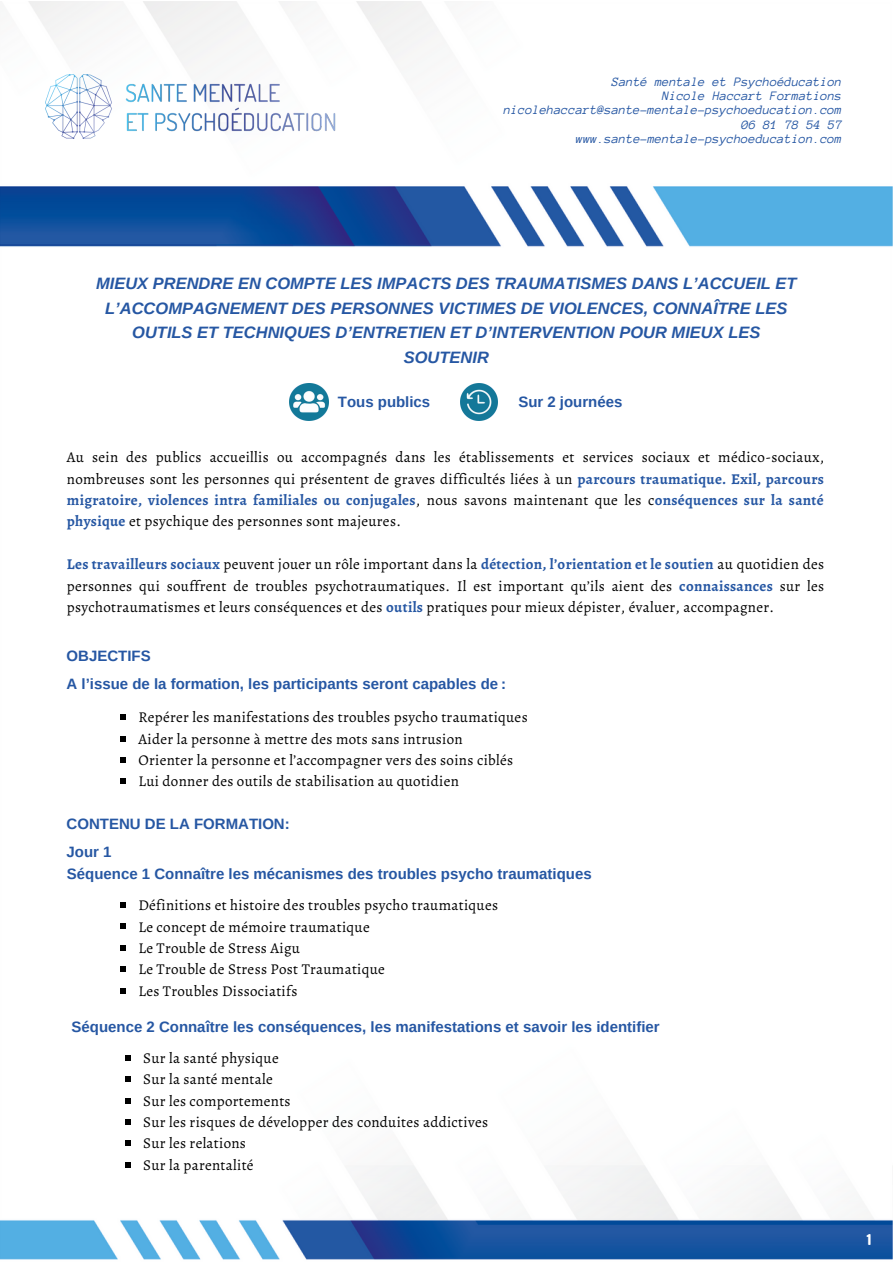
<style>
.page{position:relative;width:893px;height:1264px;background:#fff}
.page>*{position:absolute;margin:0;border:0;box-sizing:border-box;transform-origin:0 0}
.t1{font:italic 700 16.5px/24.8px "Arimo";color:#2657a3;text-align:center}
.t2{font:15px/21.3px "Alegreya";letter-spacing:.02em;color:#000}
.t3{font:700 15px/22.5px "Arimo";color:#2657a3}
.t4{font:800 15px "Dosis";color:#fff}
.t5{font:italic 13.2px/14.2px "Anonymous Pro";color:#2657a3;text-align:right}
.s1{font-weight:700;color:#2657a3}
</style>
<div class="page">
<img style="left:0;top:1px;width:892px;height:1259px">
<img style="left:45px;top:74px;width:291px;height:64px">
<img style="left:290px;top:383px;width:38px;height:37px">
<img style="left:460px;top:383px;width:37px;height:37px">
<svg style="left:120px;top:714px;width:6px;height:6px"></svg>
<svg style="left:120px;top:735px;width:6px;height:6px"></svg>
<svg style="left:120px;top:757px;width:6px;height:5px"></svg>
<svg style="left:120px;top:778px;width:6px;height:6px"></svg>
<svg style="left:120px;top:902px;width:6px;height:5px"></svg>
<svg style="left:120px;top:923px;width:6px;height:6px"></svg>
<svg style="left:120px;top:945px;width:6px;height:5px"></svg>
<svg style="left:120px;top:966px;width:6px;height:6px"></svg>
<svg style="left:120px;top:987px;width:6px;height:6px"></svg>
<svg style="left:125px;top:1055px;width:6px;height:5px"></svg>
<svg style="left:125px;top:1076px;width:6px;height:6px"></svg>
<svg style="left:125px;top:1097px;width:6px;height:6px"></svg>
<svg style="left:125px;top:1119px;width:6px;height:5px"></svg>
<svg style="left:125px;top:1140px;width:6px;height:6px"></svg>
<svg style="left:125px;top:1161px;width:6px;height:6px"></svg>
<p class="t5" style="left:503px;top:74px;width:340px">Santé mentale et Psychoéducation<br>Nicole Haccart Formations nicolehaccart@sante-mentale-psychoeducation.com 06 81 78 54 57 www.sante-mentale-psychoeducation.com</p>
<p class="t1" style="left:96px;top:271px;width:702px">MIEUX PRENDRE EN COMPTE LES IMPACTS DES TRAUMATISMES DANS L’ACCUEIL ET L’ACCOMPAGNEMENT DES PERSONNES VICTIMES DE VIOLENCES, CONNAÎTRE LES OUTILS ET TECHNIQUES D’ENTRETIEN ET D’INTERVENTION POUR MIEUX LES SOUTENIR</p>
<p class="t3" style="left:338px;top:390px;width:94px">Tous publics</p>
<p class="t3" style="left:518px;top:390px;width:106px">Sur 2 journées</p>
<p class="t2" style="left:67px;top:446px;width:758px;text-align:justify">Au sein des publics accueillis ou accompagnés dans les établissements et services sociaux et médico-sociaux, nombreuses sont les personnes qui présentent de graves difficultés liées à un <span class="s1">parcours traumatique. Exil, parcours migratoire, violences intra familiales ou conjugales</span>, nous savons maintenant que les c<span class="s1">onséquences sur la santé physique</span> et psychique des personnes sont majeures.</p>
<p class="t2" style="left:67px;top:553px;width:758px;text-align:justify"><span class="s1">Les travailleurs sociaux</span> peuvent jouer un rôle important dans la <span class="s1">détection, l’orientation et le soutien</span> au quotidien des personnes qui souffrent de troubles psychotraumatiques. Il est important qu’ils aient des <span class="s1">connaissances</span> sur les psychotraumatismes et leurs conséquences et des <span class="s1">outils</span> pratiques pour mieux dépister, évaluer, accompagner.</p>
<p class="t3" style="left:67px;top:644px;width:86px">OBJECTIFS</p>
<p class="t3" style="left:67px;top:672px;width:441px">A l’issue de la formation, les participants seront capables de :</p>
<p class="t2" style="left:138px;top:706px;width:391px">Repérer les manifestations des troubles psycho traumatiques Aider la personne à mettre des mots sans intrusion<br>Orienter la personne et l’accompagner vers des soins ciblés Lui donner des outils de stabilisation au quotidien</p>
<p class="t3" style="left:67px;top:812px;width:225px">CONTENU DE LA FORMATION:</p>
<p class="t3" style="left:67px;top:840px;width:526px">Jour 1<br>Séquence 1 Connaître les mécanismes des troubles psycho traumatiques</p>
<p class="t2" style="left:138px;top:894px;width:361px">Définitions et histoire des troubles psycho traumatiques Le concept de mémoire traumatique<br>Le Trouble de Stress Aigu<br>Le Trouble de Stress Post Traumatique<br>Les Troubles Dissociatifs</p>
<p class="t3" style="left:72px;top:1015px;width:589px">Séquence 2 Connaître les conséquences, les manifestations et savoir les identifier</p>
<p class="t2" style="left:143px;top:1047px;width:346px">Sur la santé physique<br>Sur la santé mentale<br>Sur les comportements<br>Sur les risques de développer des conduites addictives<br>Sur les relations<br>Sur la parentalité</p>
<p class="t4" style="left:866px;top:1229px;width:6px">1</p>
</div>
